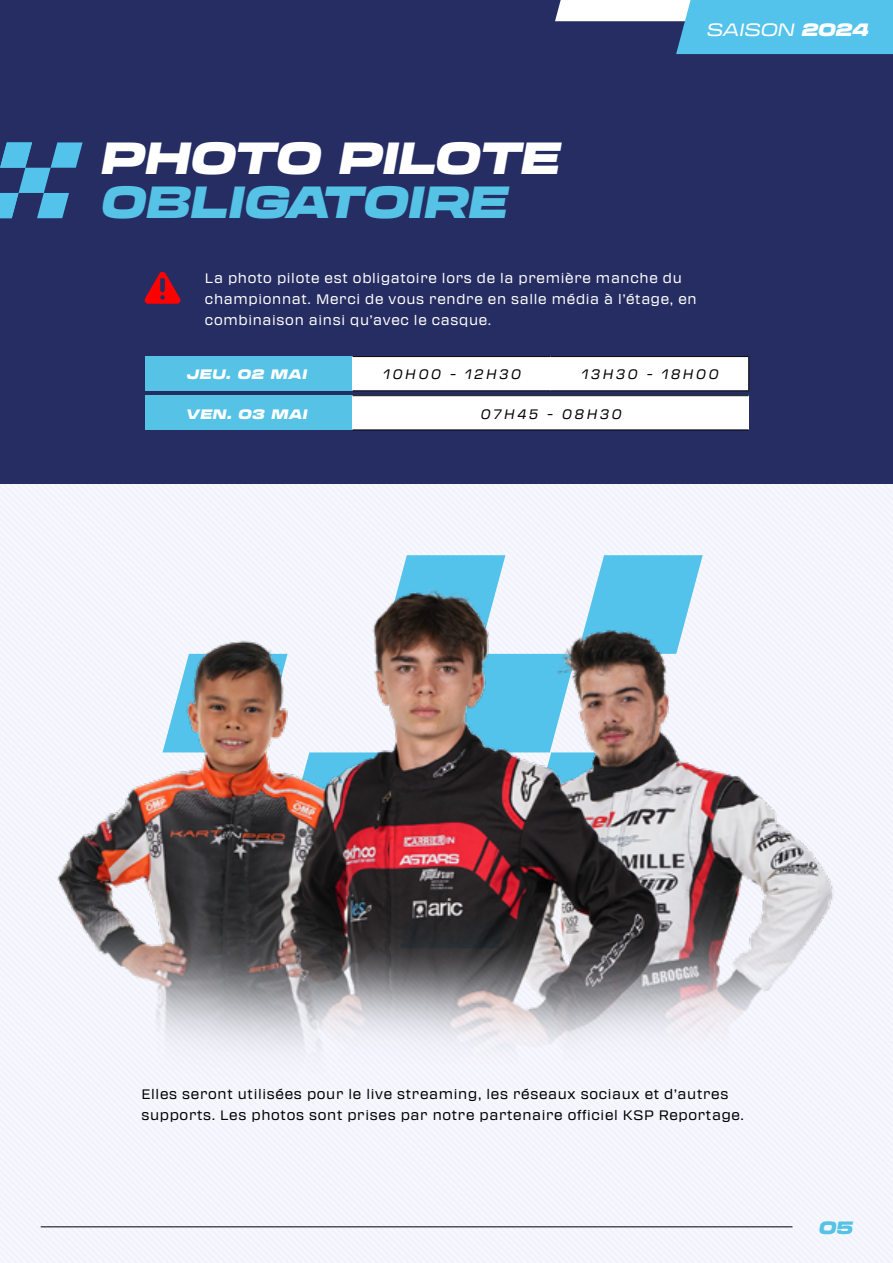
<style>
.page{position:relative;width:893px;height:1263px;background:#fff}
.page>*{position:absolute;margin:0;border:0;box-sizing:border-box;transform-origin:0 0}
.t1{font:italic 900 expanded 44.25px "Transducer";color:#fff}
.t2{font:italic 900 expanded 44.25px "Transducer";color:#55c2e6}
.t3{font:italic expanded 17.55px "Transducer";color:#fff}
.t4{font:italic 900 expanded 17.55px "Transducer";color:#55c2e6}
.t5{font:13.5px/21px "Transducer";letter-spacing:.05em;color:#fff}
.t6{font:13.5px/21px "Transducer";letter-spacing:.05em;color:#000}
.t7{font:italic 13.5px "Transducer";letter-spacing:.2em;color:#000}
.t8{font:italic 900 expanded 13.5px "Transducer";letter-spacing:.05em;color:#fff}
.s1{font-weight:900}
</style>
<div class="page">
<div style="left:0;top:484px;width:893px;height:779px;background:#f5f6fd"></div>
<div style="left:0;top:0;width:893px;height:484px;background:#252d63"></div>
<hr style="left:41px;top:1226px;width:751px;height:1px;background:#000">
<svg style="left:144px;top:272px;width:37px;height:32px"></svg>
<svg style="left:0;top:142px;width:83px;height:76px"></svg>
<svg style="left:555px;top:0;width:338px;height:55px"></svg>
<svg style="left:163px;top:555px;width:540px;height:29px"></svg>
<div style="left:145px;top:357px;width:207px;height:34px;background:#55c2e6"></div>
<div style="left:352px;top:357px;width:199px;height:34px;background:#fff"></div>
<div style="left:551px;top:357px;width:198px;height:34px;background:#fff"></div>
<hr style="left:352px;top:356px;width:199px;height:1px;background:#000">
<hr style="left:551px;top:356px;width:198px;height:1px;background:#000">
<hr style="left:352px;top:390px;width:199px;height:1px;background:#000">
<hr style="left:551px;top:390px;width:198px;height:1px;background:#000">
<hr style="left:748px;top:357px;width:1px;height:34px;background:#000">
<div style="left:145px;top:396px;width:207px;height:34px;background:#55c2e6"></div>
<div style="left:352px;top:396px;width:397px;height:34px;background:#fff"></div>
<hr style="left:352px;top:395px;width:397px;height:1px;background:#000">
<hr style="left:352px;top:430px;width:397px;height:1px;background:#000">
<img style="left:41px;top:584px;width:806px;height:571px">
<p class="t3" style="left:706px;top:17px;width:164px">SAISON <span class="s1">2024</span></p>
<h1 class="t1" style="left:99px;top:124px;width:461px">PHOTO PILOTE</h1>
<h1 class="t2" style="left:99px;top:168px;width:408px">OBLIGATOIRE</h1>
<p class="t5" style="left:205px;top:267px;width:493px">La photo pilote est obligatoire lors de la première manche du championnat. Merci de vous rendre en salle média à l’étage, en combinaison ainsi qu’avec le casque.</p>
<p class="t8" style="left:186px;top:364px;width:122px">JEU. 02 MAI</p>
<p class="t7" style="left:383px;top:365px;width:139px">10H00 - 12H30</p>
<p class="t7" style="left:581px;top:365px;width:138px">13H30 - 18H00</p>
<p class="t8" style="left:186px;top:403px;width:123px">VEN. 03 MAI</p>
<p class="t7" style="left:480px;top:404px;width:142px">07H45 - 08H30</p>
<p class="t6" style="left:141px;top:1083px;width:604px">Elles seront utilisées pour le live streaming, les réseaux sociaux et d’autres supports. Les photos sont prises par notre partenaire officiel KSP Reportage.</p>
<p class="t4" style="left:818px;top:1214px;width:36px">05</p>
</div>
